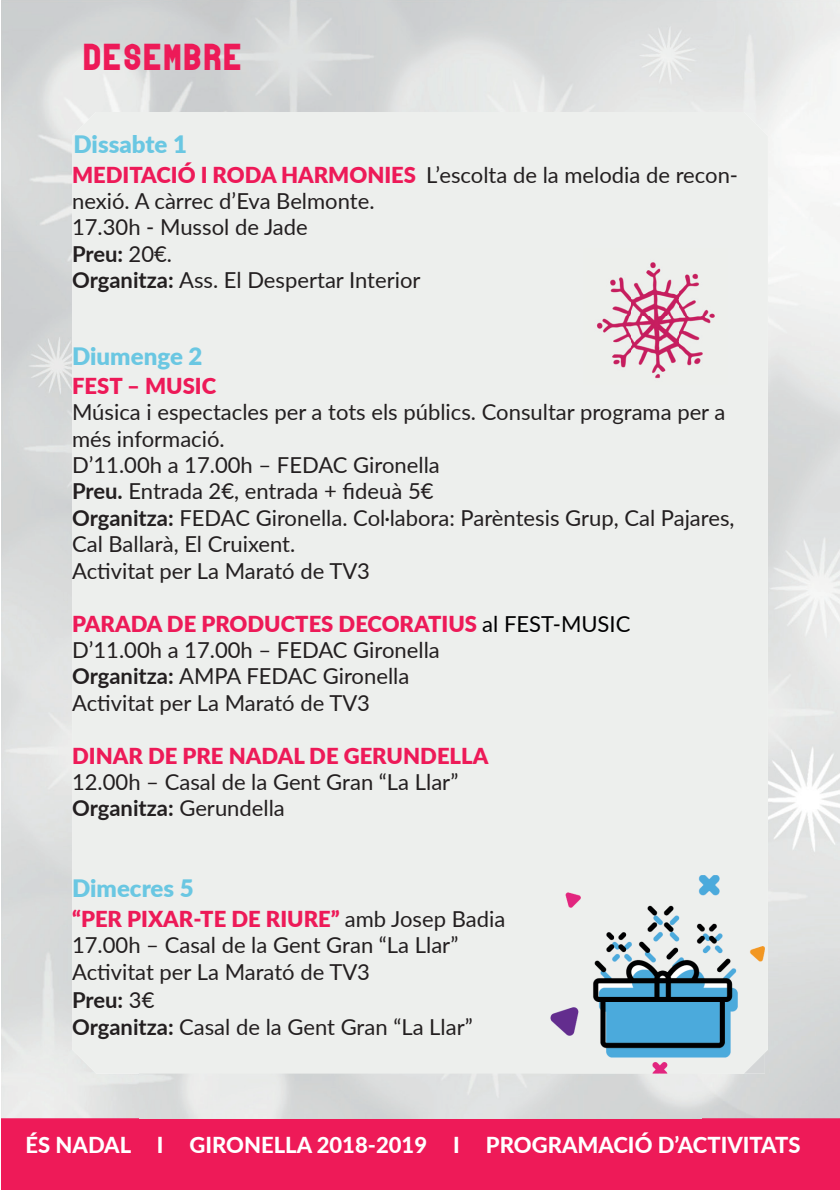
<style>
.page{position:relative;width:840px;height:1191px;background:#fff}
.page>*{position:absolute;margin:0;border:0;box-sizing:border-box;transform-origin:0 0}
.t1{font:40px "absender";color:#ed1a58}
.t2{font:900 24px "Lato";color:#6ac7e2}
.t3{font:22px/26.4px "Lato";color:#231f20}
.t4{font:800 22px "Lato";color:#fff}
.t5{font:900 22px "Lato";color:#ed1a58}
.s1{font-weight:900;color:#ed1a58}
.s2{font-weight:700}
.s3{color:#000001}
</style>
<div class="page">
<div style="left:1px;top:1118px;width:838px;height:72px;background:#ee1a58"></div>
<img style="left:1px;top:139px;width:139px;height:979px">
<img style="left:700px;top:139px;width:139px;height:979px">
<div style="left:72px;top:112px;width:695px;height:961px;background:#edefed"></div>
<img style="left:583px;top:248px;width:144px;height:136px">
<img style="left:550px;top:875px;width:214px;height:198px">
<h1 class="t1" style="left:82px;top:41px;width:161px">DESEMBRE</h1>
<p class="t2" style="left:73px;top:126px;width:115px">Dissabte 1</p>
<p class="t3" style="left:72px;top:160px;width:667px"><span class="s1">MEDITACIÓ I RODA HARMONIES</span> L’escolta de la melodia de recon&shy;nexió. A càrrec d’Eva Belmonte.<br>17.30h - Mussol de Jade<br><span class="s2">Preu:</span> 20€.<br><span class="s2">Organitza:</span> Ass. El Despertar Interior</p>
<p class="t2" style="left:72px;top:338px;width:132px">Diumenge 2</p>
<p class="t5" style="left:72px;top:369px;width:145px">FEST – MUSIC</p>
<p class="t3" style="left:72px;top:398px;width:663px">Música i espectacles per a tots els públics. Consultar programa per a més informació.<br>D’11.00h a 17.00h – FEDAC Gironella<br><span class="s2">Preu.</span> Entrada 2€, entrada + fideuà 5€<br><span class="s2">Organitza:</span> FEDAC Gironella. Col·labora: Parèntesis Grup, Cal Pajares, Cal Ballarà, El Cruixent.<br>Activitat per La Marató de TV3</p>
<p class="t3" style="left:72px;top:609px;width:559px"><span class="s1">PARADA DE PRODUCTES DECORATIUS</span> <span class="s3">al FEST-MUSIC </span>D’11.00h a 17.00h – FEDAC Gironella<br><span class="s2">Organitza:</span> AMPA FEDAC Gironella<br>Activitat per La Marató de TV3</p>
<p class="t5" style="left:72px;top:739px;width:417px">DINAR DE PRE NADAL DE GERUNDELLA</p>
<p class="t3" style="left:72px;top:768px;width:387px">12.00h – Casal de la Gent Gran “La Llar”<br><span class="s2">Organitza:</span> Gerundella</p>
<p class="t2" style="left:72px;top:870px;width:123px">Dimecres 5</p>
<p class="t3" style="left:72px;top:904px;width:434px"><span class="s1">“PER PIXAR-TE DE RIURE”</span> amb Josep Badia<br>17.00h – Casal de la Gent Gran “La Llar”<br>Activitat per La Marató de TV3</p>
<p class="t3" style="left:72px;top:986px;width:402px"><span class="s2">Preu:</span> 3€<br><span class="s2">Organitza:</span> Casal de la Gent Gran “La Llar”</p>
<p class="t4" style="left:26px;top:1129px;width:776px">ÉS NADAL I GIRONELLA 2018-2019 I PROGRAMACIÓ D’ACTIVITATS</p>
</div>
